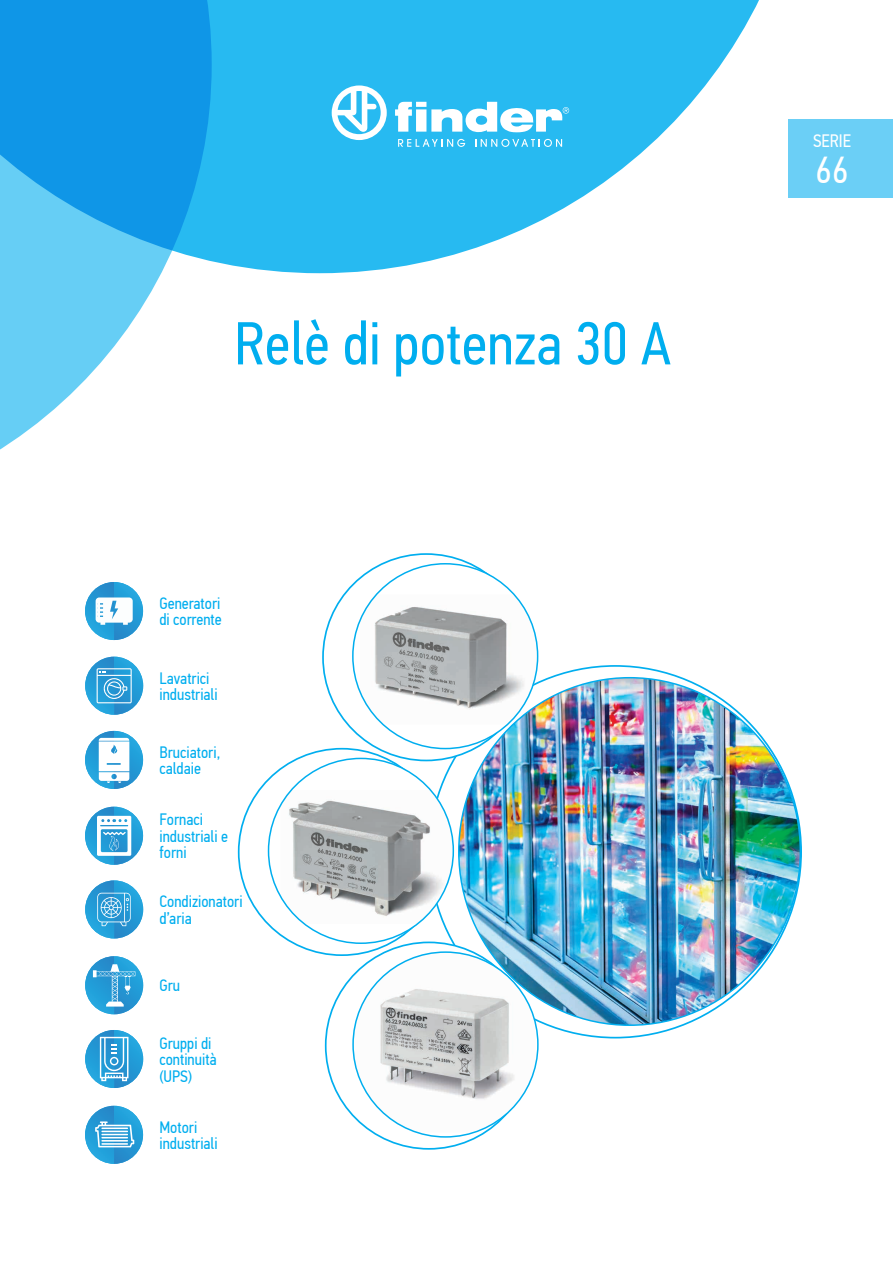
<style>
.page{position:relative;width:893px;height:1263px;background:#fff}
.page>*{position:absolute;margin:0;border:0;box-sizing:border-box;transform-origin:0 0}
.t1{font:60.6px "PF Din Text Cond Pro";color:#00aeef}
.t2{font:37.5px "PF Din Text Cond Pro";color:#fff}
.t3{font:18px "PF Din Text Cond Pro";color:#fff}
.t4{font:16.5px/16.5px "PF Din Text Cond Pro";color:#00aeef}
</style>
<div class="page">
<div style="left:788px;top:119px;width:105px;height:79px;background:#6bcff6"></div>
<img style="left:85px;top:582px;width:58px;height:58px">
<svg style="left:96px;top:597px;width:37px;height:28px"></svg>
<img style="left:85px;top:731px;width:58px;height:58px">
<svg style="left:99px;top:738px;width:30px;height:45px"></svg>
<img style="left:85px;top:657px;width:58px;height:58px">
<svg style="left:97px;top:668px;width:35px;height:35px"></svg>
<img style="left:85px;top:807px;width:58px;height:58px">
<svg style="left:97px;top:816px;width:34px;height:40px"></svg>
<img style="left:85px;top:880px;width:58px;height:58px">
<svg style="left:97px;top:893px;width:34px;height:33px"></svg>
<img style="left:85px;top:956px;width:58px;height:58px">
<svg style="left:93px;top:964px;width:42px;height:42px;background:#48a9db"></svg>
<img style="left:85px;top:1030px;width:58px;height:58px">
<svg style="left:100px;top:1037px;width:28px;height:44px"></svg>
<img style="left:85px;top:1106px;width:58px;height:58px">
<svg style="left:95px;top:1121px;width:39px;height:26px"></svg>
<svg style="left:212px;top:0;width:547px;height:273px;fill:#27baf1"></svg>
<svg style="left:0;top:0;width:212px;height:450px"></svg>
<svg style="left:332px;top:85px;width:55px;height:55px"></svg>
<svg style="left:398px;top:139px;width:67px;height:8px"></svg>
<svg style="left:475px;top:139px;width:87px;height:8px"></svg>
<svg style="left:395px;top:102px;width:174px;height:30px"></svg>
<img style="left:360px;top:594px;width:178px;height:130px">
<img style="left:280px;top:790px;width:173px;height:134px">
<img style="left:353px;top:952px;width:182px;height:180px">
<img style="left:459px;top:678px;width:341px;height:347px">
<h1 class="t1" style="left:234px;top:308px;width:438px">Relè di potenza 30 A</h1>
<p class="t4" style="left:159px;top:595px;width:64px">Generatori di corrente</p>
<p class="t4" style="left:159px;top:670px;width:60px">Lavatrici industriali</p>
<p class="t4" style="left:159px;top:744px;width:62px">Bruciatori, caldaie</p>
<p class="t4" style="left:159px;top:811px;width:70px">Fornaci industriali e forni</p>
<p class="t4" style="left:159px;top:893px;width:85px">Condizionatori d’aria</p>
<p class="t4" style="left:159px;top:977px;width:22px">Gru</p>
<p class="t4" style="left:159px;top:1035px;width:59px">Gruppi di continuità (UPS)</p>
<p class="t4" style="left:159px;top:1119px;width:60px">Motori industriali</p>
<p class="t3" style="left:813px;top:130px;width:39px">SЕRIE</p>
<h2 class="t2" style="left:815px;top:148px;width:34px">66</h2>
</div>
